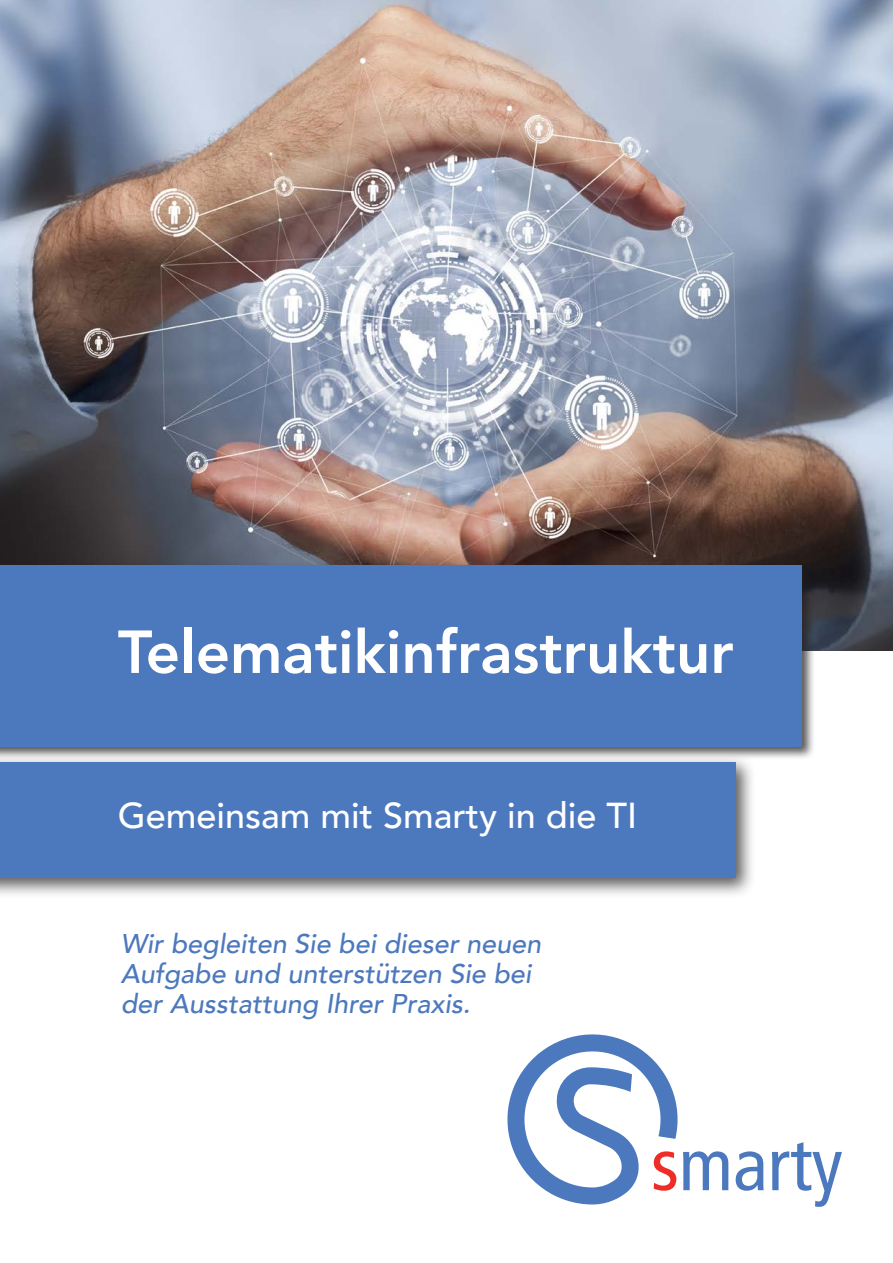
<style>
.page{position:relative;width:893px;height:1263px;background:#fff}
.page>*{position:absolute;margin:0;border:0;box-sizing:border-box;transform-origin:0 0}
.t1{font:800 60px "Avenir";color:#fff}
.t2{font:500 36px "Avenir";color:#fff}
.t3{font:italic 500 27px "Avenir";color:#4c78bd}
</style>
<div class="page">
<svg style="left:772px;top:1142px;width:70px;height:65px"></svg>
<svg style="left:736px;top:1151px;width:28px;height:40px"></svg>
<svg style="left:507px;top:1034px;width:221px;height:170px"></svg>
<img style="left:0;top:0;width:893px;height:650px">
<div style="left:0;top:563px;width:816px;height:197px;background:#231f20;opacity:.75"></div>
<div style="left:0;top:565px;width:801px;height:181px;background:#4c78bd"></div>
<div style="left:0;top:754px;width:756px;height:144px;background:#231f20;opacity:.75"></div>
<div style="left:0;top:762px;width:736px;height:116px;background:#4c78bd"></div>
<p class="t1" style="left:118px;top:605px;width:617px">Telematikinfrastruktur</p>
<p class="t2" style="left:118px;top:784px;width:521px">Gemeinsam mit Smarty in die TI</p>
<p class="t3" style="left:121px;top:927px;width:422px">Wir begleiten Sie bei dieser neuen</p>
<p class="t3" style="left:121px;top:957px;width:412px">Aufgabe und unterstützen Sie bei</p>
<p class="t3" style="left:121px;top:987px;width:351px">der Ausstattung Ihrer Praxis.</p>
</div>
